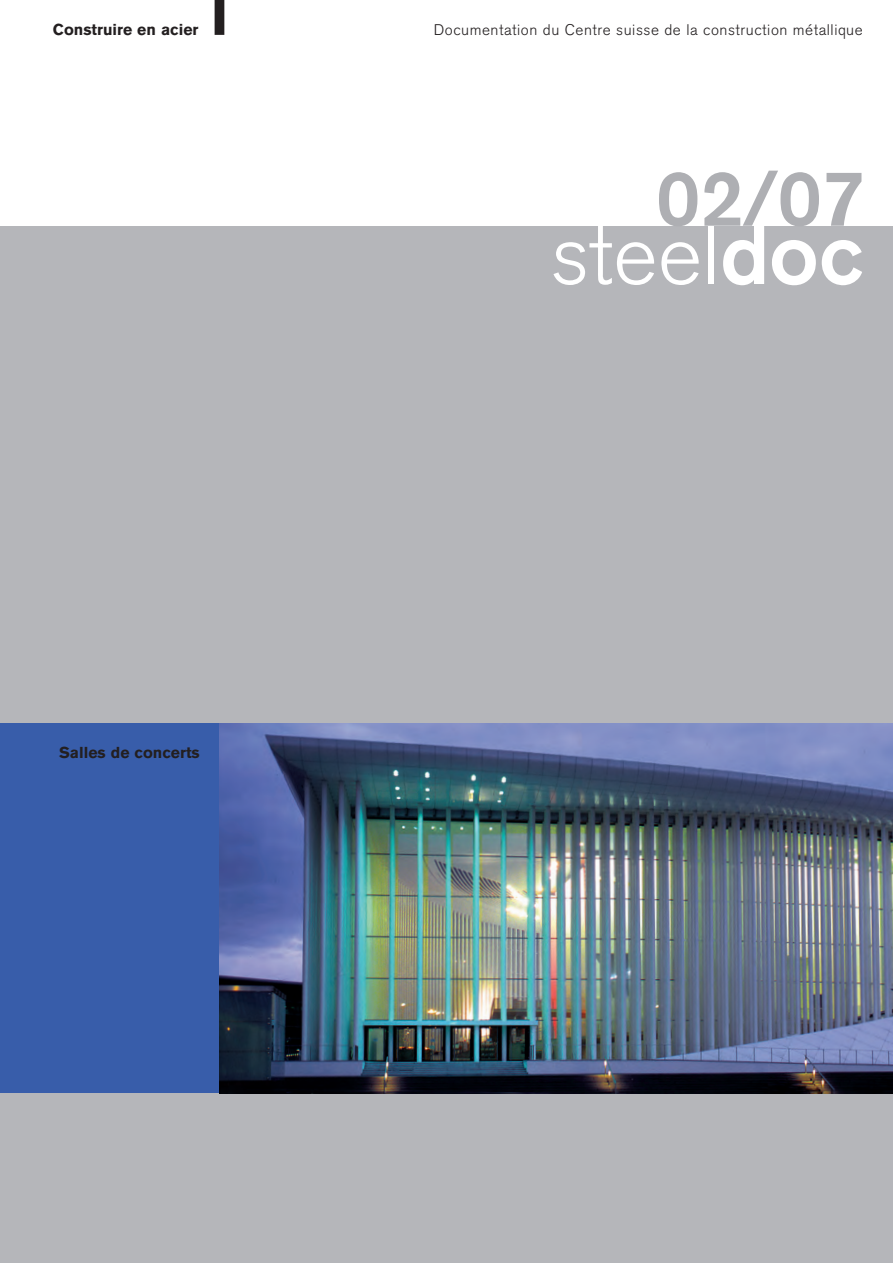
<style>
.page{position:relative;width:893px;height:1263px;background:#fff}
.page>*{position:absolute;margin:0;border:0;box-sizing:border-box;transform-origin:0 0}
.t1{font:300 85.5px "Akzidenz Grotesk BQ";color:#fff}
.t2{font:500 78px "Akzidenz Grotesk BQ";color:#aeafb3}
.t3{font:700 15.75px "Akzidenz Grotesk BQ";color:#231f20}
.t4{font:300 15.3px "Akzidenz Grotesk BQ";letter-spacing:.035em;color:#231f20}
.s1{font-weight:500}
</style>
<div class="page">
<img style="left:0;top:0;width:893px;height:1263px">
<p class="t3" style="left:53px;top:24px;width:147px">Construire en acier</p>
<p class="t4" style="left:434px;top:24px;width:430px">Documentation du Centre suisse de la construction métallique</p>
<p class="t3" style="left:59px;top:747px;width:142px">Salles de concerts</p>
<h2 class="t2" style="left:656px;top:170px;width:211px">02/07</h2>
<h1 class="t1" style="left:551px;top:223px;width:315px">steel<span class="s1">doc</span></h1>
</div>
